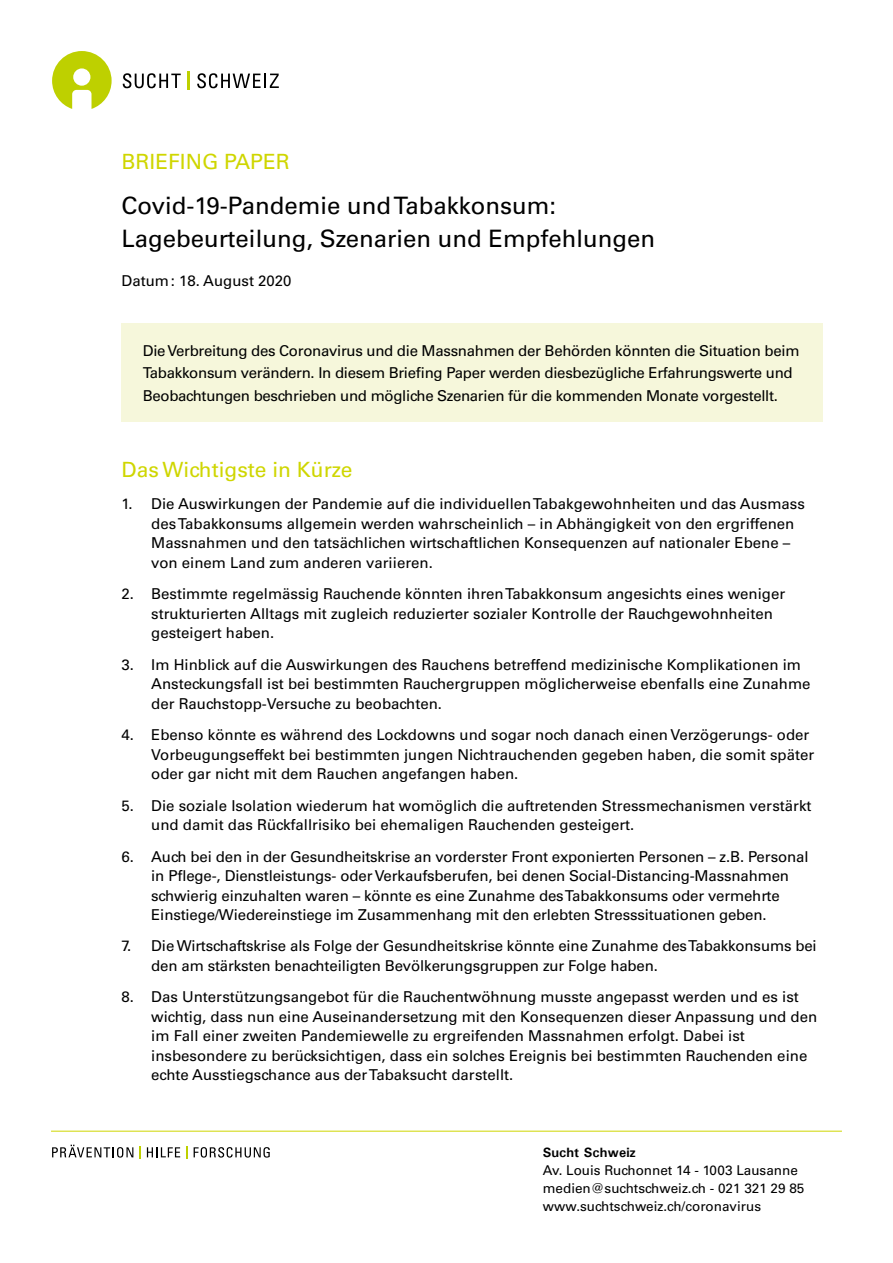
<style>
.page{position:relative;width:893px;height:1263px;background:#fff}
.page>*{position:absolute;margin:0;border:0;box-sizing:border-box;transform-origin:0 0}
.t1{font:24px/33px "Univers";color:#000}
.t2{font:21px "Univers";color:#cfd600}
.t3{font:15px/19.5px "Univers";color:#000}
.t4{font:15px/22.5px "Univers";letter-spacing:-.02em;color:#000}
.t5{font:13.5px/18px "Univers";color:#000}
.t6{font:700 13.5px "Univers";color:#000}
</style>
<div class="page">
<svg style="left:52px;top:1145px;width:81px;height:12px"></svg>
<svg style="left:147px;top:1147px;width:33px;height:10px"></svg>
<svg style="left:194px;top:1147px;width:76px;height:10px"></svg>
<svg style="left:139px;top:1146px;width:2px;height:13px"></svg>
<svg style="left:186px;top:1146px;width:2px;height:13px"></svg>
<hr style="left:51px;top:1131px;width:791px;height:1px;background:#cfd600">
<svg style="left:123px;top:73px;width:58px;height:15px"></svg>
<svg style="left:197px;top:73px;width:82px;height:15px"></svg>
<svg style="left:188px;top:72px;width:2px;height:18px"></svg>
<svg style="left:52px;top:51px;width:60px;height:58px"></svg>
<div style="left:122px;top:323px;width:701px;height:99px;background:#f6f7db"></div>
<h2 class="t2" style="left:122px;top:149px;width:170px">BRIEFING PAPER</h2>
<h1 class="t1" style="left:122px;top:189px;width:535px">Covid-19-Pandemie und Tabakkonsum:<br>Lagebeurteilung, Szenarien und Empfehlungen</h1>
<p class="t3" style="left:122px;top:271px;width:172px">Datum: 18. August 2020</p>
<p class="t4" style="left:143px;top:339px;width:658px">Die Verbreitung des Coronavirus und die Massnahmen der Behörden könnten die Situation beim<br>Tabakkonsum verändern. In diesem Briefing Paper werden diesbezügliche Erfahrungswerte und<br>Beobachtungen beschrieben und mögliche Szenarien für die kommenden Monate vorgestellt.</p>
<h2 class="t2" style="left:122px;top:457px;width:232px">Das Wichtigste in Kürze</h2>
<p class="t3" style="left:151px;top:494px;width:655px;text-indent:-30px">1. Die Auswirkungen der Pandemie auf die individuellen Tabakgewohnheiten und das Ausmass des Tabakkonsums allgemein werden wahrscheinlich – in Abhängigkeit von den ergriffenen Massnahmen und den tatsächlichen wirtschaftlichen Konsequenzen auf nationaler Ebene – von einem Land zum anderen variieren.</p>
<p class="t3" style="left:151px;top:584px;width:635px;text-indent:-30px">2. Bestimmte regelmässig Rauchende könnten ihren Tabakkonsum angesichts eines weniger strukturierten Alltags mit zugleich reduzierter sozialer Kontrolle der Rauchgewohnheiten gesteigert haben.</p>
<p class="t3" style="left:151px;top:655px;width:661px;text-indent:-30px">3. Im Hinblick auf die Auswirkungen des Rauchens betreffend medizinische Komplikationen im<br>Ansteckungsfall ist bei bestimmten Rauchergruppen möglicherweise ebenfalls eine Zunahme der Rauchstopp-Versuche zu beobachten.</p>
<p class="t3" style="left:151px;top:725px;width:664px;text-indent:-30px">4. Ebenso könnte es während des Lockdowns und sogar noch danach einen Verzögerungs- oder<br>Vorbeugungseffekt bei bestimmten jungen Nichtrauchenden gegeben haben, die somit später oder gar nicht mit dem Rauchen angefangen haben.</p>
<p class="t3" style="left:151px;top:796px;width:662px;text-indent:-30px">5. Die soziale Isolation wiederum hat womöglich die auftretenden Stressmechanismen verstärkt und damit das Rückfallrisiko bei ehemaligen Rauchenden gesteigert.</p>
<p class="t3" style="left:151px;top:846px;width:659px;text-indent:-30px">6. Auch bei den in der Gesundheitskrise an vorderster Front exponierten Personen – z.B. Personal in Pflege-, Dienstleistungs- oder Verkaufsberufen, bei denen Social-Distancing-Massnahmen schwierig einzuhalten waren – könnte es eine Zunahme des Tabakkonsums oder vermehrte Einstiege/Wiedereinstiege im Zusammenhang mit den erlebten Stresssituationen geben.</p>
<p class="t3" style="left:151px;top:936px;width:667px;text-indent:-30px">7. Die Wirtschaftskrise als Folge der Gesundheitskrise könnte eine Zunahme des Tabakkonsums bei den am stärksten benachteiligten Bevölkerungsgruppen zur Folge haben.</p>
<p class="t3" style="left:151px;top:987px;width:667px;text-indent:-30px">8. Das Unterstützungsangebot für die Rauchentwöhnung musste angepasst werden und es ist wichtig, dass nun eine Auseinandersetzung mit den Konsequenzen dieser Anpassung und den im Fall einer zweiten Pandemiewelle zu ergreifenden Massnahmen erfolgt. Dabei ist insbesondere zu berücksichtigen, dass ein solches Ereignis bei bestimmten Rauchenden eine echte Ausstiegschance aus der Tabaksucht darstellt.</p>
<p class="t6" style="left:543px;top:1144px;width:95px">Sucht Schweiz</p>
<p class="t5" style="left:543px;top:1161px;width:263px">Av. Louis Ruchonnet 14 - 1003 Lausanne medien@suchtschweiz.ch - 021 321 29 85 www.suchtschweiz.ch/coronavirus</p>
</div>
